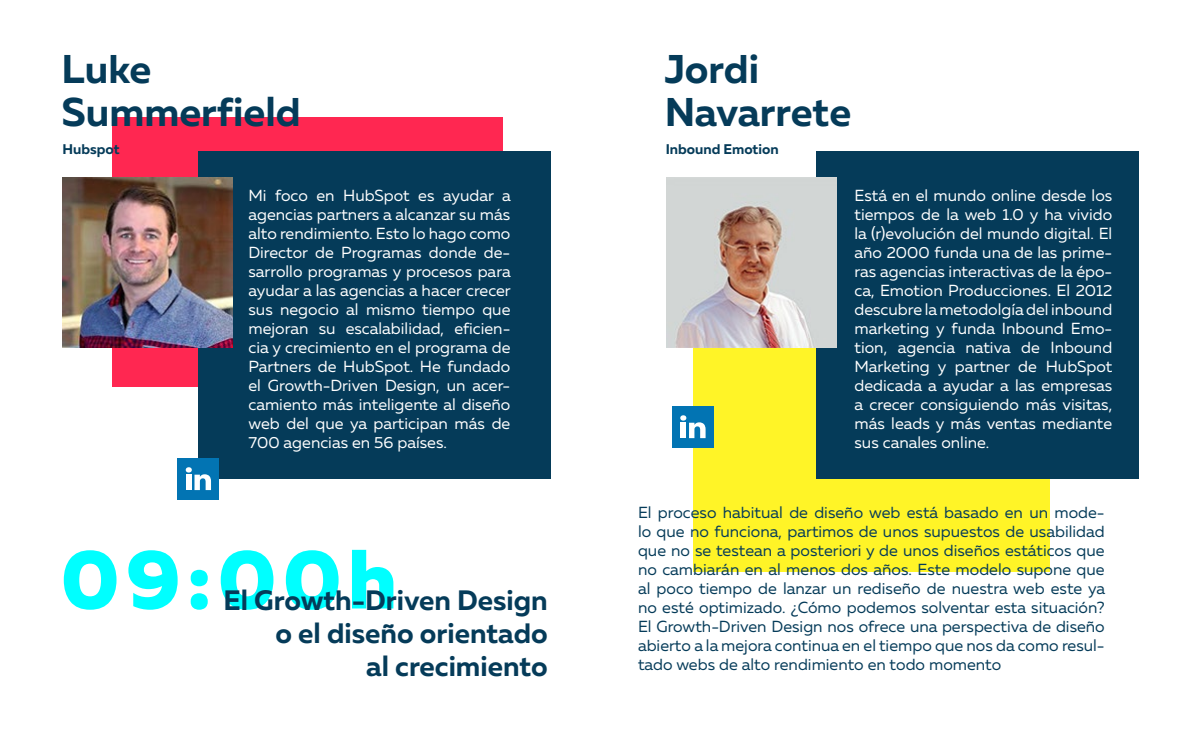
<style>
.page{position:relative;width:1191px;height:738px;background:#fff}
.page>*{position:absolute;margin:0;border:0;box-sizing:border-box;transform-origin:0 0}
.t1{font:800 83.7px "Muller";color:#0ff}
.t2{font:700 40px/43px "Muller";color:#053b59}
.t3{font:700 28px/33.1px "Muller";color:#053b59;text-align:right}
.t4{font:16px/19px "Muller";color:#fff;text-align:justify}
.t5{font:16px/19px "Muller";color:#053b59;text-align:justify}
.t6{font:700 14px "Muller";color:#053b59}
</style>
<div class="page">
<div style="left:693px;top:244px;width:356px;height:327px;background:#fff427"></div>
<div style="left:112px;top:117px;width:391px;height:270px;background:#ff2751"></div>
<div style="left:198px;top:151px;width:352px;height:327px;background:#053b59"></div>
<div style="left:816px;top:151px;width:323px;height:327px;background:#053b59"></div>
<img style="left:63px;top:177px;width:170px;height:170px">
<img style="left:666px;top:177px;width:170px;height:170px">
<div style="left:178px;top:457px;width:41px;height:42px;background:#0274b3"></div>
<svg style="left:186px;top:467px;width:25px;height:22px"></svg>
<div style="left:672px;top:406px;width:41px;height:41px;background:#0274b3"></div>
<svg style="left:680px;top:415px;width:25px;height:23px"></svg>
<h2 class="t2" style="left:62px;top:47px;width:241px">Luke<br>Summerfield</h2>
<h2 class="t2" style="left:664px;top:47px;width:188px">Jordi<br>Navarrete</h2>
<p class="t6" style="left:63px;top:140px;width:59px">Hubspot</p>
<p class="t6" style="left:666px;top:140px;width:114px">Inbound Emotion</p>
<p class="t4" style="left:248px;top:186px;width:264px">Mi foco en HubSpot es ayudar a agencias partners a alcanzar su más alto rendimiento. Esto lo hago como Director de Programas donde de&shy;sarrollo programas y procesos para ayudar a las agencias a hacer crecer sus negocio al mismo tiempo que mejoran su escalabilidad, eficien&shy;cia y crecimiento en el programa de Partners de HubSpot. He fundado el Growth-Driven Design, un acer&shy;camiento más inteligente al diseño web del que ya participan más de 700 agencias en 56 países.</p>
<p class="t4" style="left:854px;top:186px;width:259px">Está en el mundo online desde los tiempos de la web 1.0 y ha vivido la (r)evolución del mundo digital. El año 2000 funda una de las prime&shy;ras agencias interactivas de la épo&shy;ca, Emotion Producciones. El 2012 descubre la metodolgía del inbound marketing y funda Inbound Emo&shy;tion, agencia nativa de Inbound Marketing y partner de HubSpot dedicada a ayudar a las empresas a crecer consiguiendo más visitas, más leads y más ventas mediante sus canales online.</p>
<h1 class="t1" style="left:61px;top:526px;width:338px">09:00h</h1>
<h3 class="t3" style="left:223px;top:582px;width:326px">El Growth-Driven Design o el diseño orientado<br>al crecimiento</h3>
<p class="t5" style="left:638px;top:502px;width:469px">El proceso habitual de diseño web está basado en un mode&shy;lo que no funciona, partimos de unos supuestos de usabilidad que no se testean a posteriori y de unos diseños estáticos que no cambiarán en al menos dos años. Este modelo supone que al poco tiempo de lanzar un rediseño de nuestra web este ya no esté optimizado. ¿Cómo podemos solventar esta situación?<br>El Growth-Driven Design nos ofrece una perspectiva de diseño abierto a la mejora continua en el tiempo que nos da como resul&shy;tado webs de alto rendimiento en todo momento</p>
</div>
